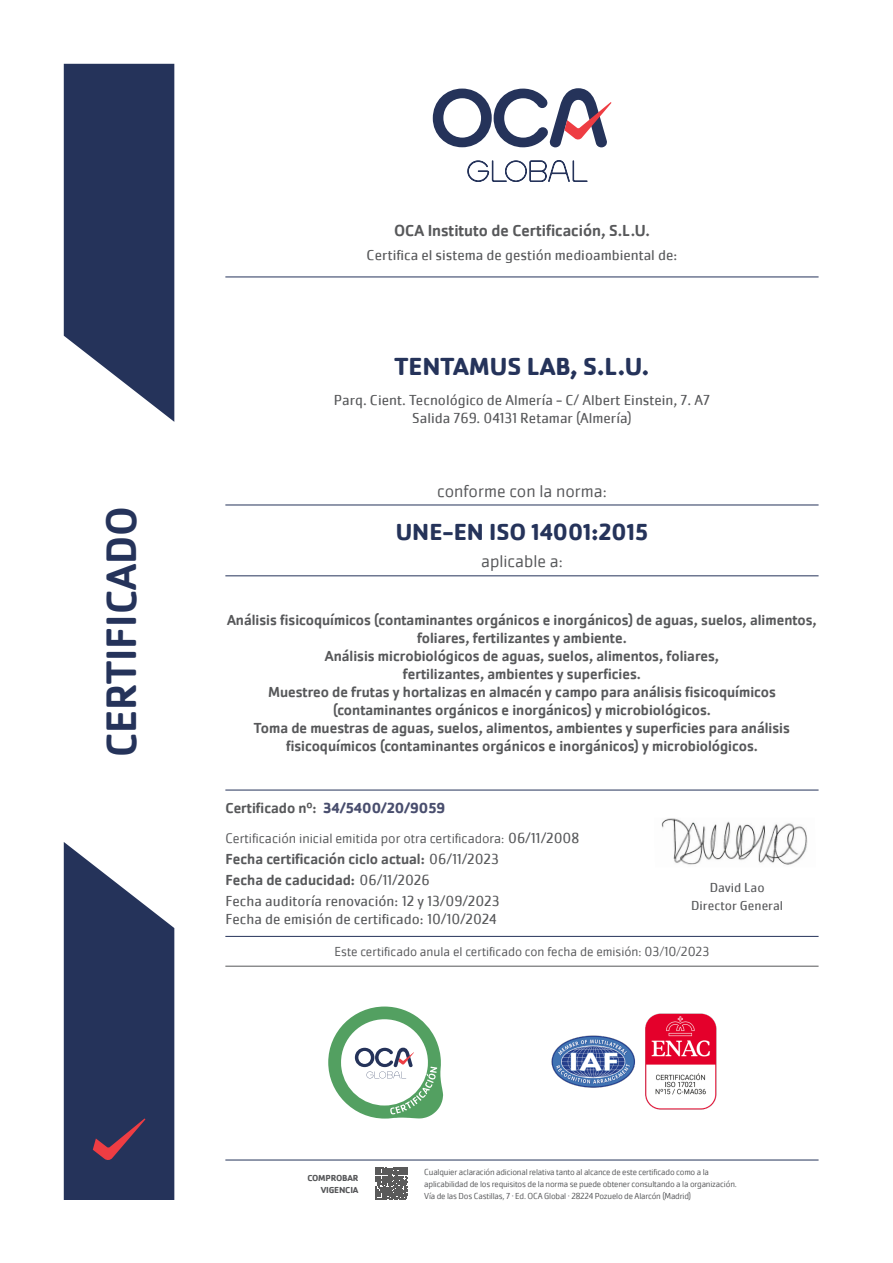
<style>
.page{position:relative;width:893px;height:1263px;background:#fff}
.page>*{position:absolute;margin:0;border:0;box-sizing:border-box;transform-origin:0 0}
.t1{font:500 43.95px "Cachet Pro";color:#25335a}
.t2{font:700 25.5px "Cachet Pro";color:#25335a}
.t3{font:700 24px "Cachet Pro";color:#25335a}
.t4{font:300 18px "Cachet Pro";color:#57585a}
.t5{font:500 16.5px "Cachet Pro";color:#57585a}
.t6{font:500 15px/18px "Cachet Pro";color:#57585a;text-align:center}
.t7{font:15px "Cachet Pro";color:#57585a}
.t8{font:700 15px "Cachet Pro";color:#494e6e}
.t9{font:300 14.25px "Cachet Pro";color:#57585a}
.t10{font:300 13.5px "Cachet Pro";color:#57585a}
.t11{font:13.5px "Cachet Pro";color:#57585a}
.t12{font:300 9px "Cachet Pro";letter-spacing:-.02em;color:#57585a}
.t13{font:700 9px "Cachet Pro";letter-spacing:-.02em;color:#57585a}
.s1{font-weight:500;color:#57585a}
.s2{font-weight:400;font-size:15px}
.s3{font-weight:400}
</style>
<div class="page">
<svg style="left:64px;top:64px;width:110px;height:358px;background:#3f4b6d"></svg>
<svg style="left:64px;top:842px;width:110px;height:358px;background:#414b6d"></svg>
<svg style="left:433px;top:88px;width:179px;height:59px"></svg>
<svg style="left:467px;top:160px;width:121px;height:22px"></svg>
<hr style="left:225px;top:277px;width:594px;height:1px;background:#25335a">
<hr style="left:225px;top:575px;width:594px;height:1px;background:#25335a">
<hr style="left:225px;top:505px;width:594px;height:1px;background:#25335a">
<hr style="left:225px;top:1160px;width:594px;height:1px;background:#25335a">
<hr style="left:225px;top:790px;width:594px;height:1px;background:#25335a">
<img style="left:661px;top:818px;width:147px;height:47px">
<hr style="left:225px;top:936px;width:594px;height:1px;background:#25335a">
<hr style="left:225px;top:966px;width:594px;height:1px;background:#57585a">
<img style="left:551px;top:1013px;width:166px;height:97px">
<svg style="left:328px;top:1006px;width:115px;height:112px"></svg>
<svg style="left:375px;top:1167px;width:32px;height:32px"></svg>
<p class="t1" style="left:96px;top:757px;width:253px;rotate:-90deg">CERTIFICADO</p>
<p class="t5" style="left:394px;top:221px;width:257px">OCA Instituto de Certificación, S.L.U.</p>
<p class="t7" style="left:367px;top:246px;width:312px">Certifica el sistema de gestión medioambiental de:</p>
<p class="t2" style="left:395px;top:350px;width:256px">TENTAMUS LAB, S.L.U.</p>
<p class="t7" style="left:334px;top:391px;width:378px">Parq. Cient. Tecnológico de Almería - C/ Albert Einstein, 7. A7</p>
<p class="t7" style="left:412px;top:409px;width:221px">Salida 769. 04131 Retamar (Almería)</p>
<p class="t4" style="left:437px;top:480px;width:171px">conforme con la norma:</p>
<p class="t3" style="left:396px;top:517px;width:254px">UNE-EN ISO 14001:2015</p>
<p class="t4" style="left:481px;top:550px;width:83px">aplicable a:</p>
<p class="t6" style="left:227px;top:612px;width:591px">Análisis fisicoquímicos (contaminantes orgánicos e inorgánicos) de aguas, suelos, alimentos, foliares, fertilizantes y ambiente.</p>
<p class="t6" style="left:325px;top:648px;width:396px">Análisis microbiológicos de aguas, suelos, alimentos, foliares,</p>
<p class="t6" style="left:403px;top:666px;width:240px">fertilizantes, ambientes y superficies.</p>
<p class="t6" style="left:268px;top:684px;width:509px">Muestreo de frutas y hortalizas en almacén y campo para análisis fisicoquímicos (contaminantes orgánicos e inorgánicos) y microbiológicos.</p>
<p class="t6" style="left:254px;top:720px;width:537px">Toma de muestras de aguas, suelos, alimentos, ambientes y superficies para análisis fisicoquímicos (contaminantes orgánicos e inorgánicos) y microbiológicos.</p>
<p class="t8" style="left:225px;top:798px;width:221px"><span class="s1">Certificado nº:</span> 34/5400/20/9059</p>
<p class="t9" style="left:225px;top:830px;width:356px">Certificación inicial emitida por otra certificadora: <span class="s2">06/11/2008</span></p>
<p class="t6" style="left:225px;top:850px;width:275px">Fecha certificación ciclo actual: <span class="s3">06/11/2023</span></p>
<p class="t6" style="left:225px;top:871px;width:206px">Fecha de caducidad: <span class="s3">06/11/2026</span></p>
<p class="t7" style="left:225px;top:892px;width:276px">Fecha auditoría renovación: 12 y 13/09/2023</p>
<p class="t7" style="left:225px;top:910px;width:273px">Fecha de emisión de certificado: 10/10/2024</p>
<p class="t10" style="left:335px;top:944px;width:376px">Este certificado anula el certificado con fecha de emisión: 03/10/2023</p>
<p class="t11" style="left:710px;top:880px;width:56px">David Lao</p>
<p class="t11" style="left:691px;top:897px;width:93px">Director General</p>
<p class="t13" style="left:307px;top:1172px;width:53px">COMPROBAR</p>
<p class="t13" style="left:321px;top:1184px;width:39px">VIGENCIA</p>
<p class="t12" style="left:424px;top:1166px;width:286px">Cualquier aclaración adicional relativa tanto al alcance de este certificado como a la</p>
<p class="t12" style="left:424px;top:1178px;width:314px">aplicabilidad de los requisitos de la norma se puede obtener consultando a la organización.</p>
<p class="t12" style="left:424px;top:1190px;width:268px">Vía de las Dos Castillas, 7 · Ed. OCA Global · 28224 Pozuelo de Alarcón (Madrid)</p>
</div>
